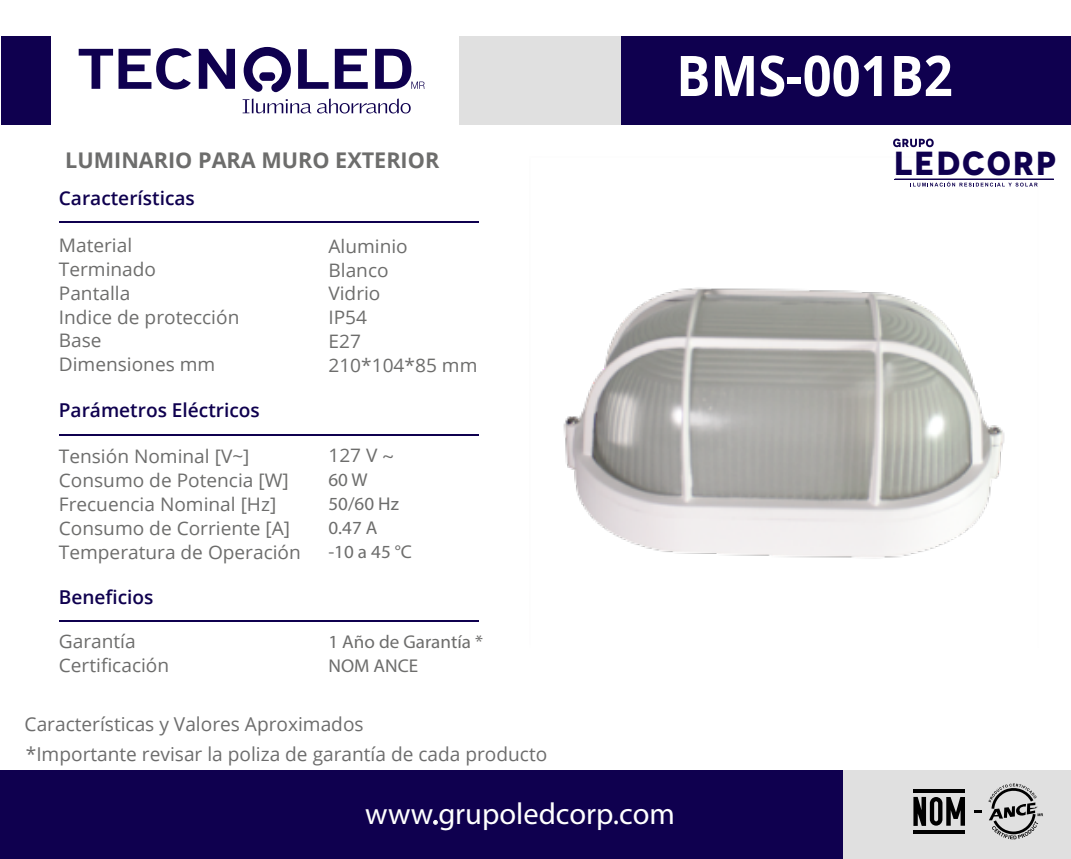
<style>
.page{position:relative;width:1071px;height:859px;background:#fff}
.page>*{position:absolute;margin:0;border:0;box-sizing:border-box;transform-origin:0 0}
.t1{font:700 56px "Open Sans";color:#fff;scale:.91 1}
.t2{font:700 33.25px "Novecento";letter-spacing:.05em;color:#0f004f}
.t3{font:30.45px "Myriad Pro";color:#fff}
.t4{font:700 21.7px "Open Sans";color:#6d6d6c}
.t5{font:19.07px/30.1px "Open Sans";color:#6d6d6d}
.t6{font:600 19.07px "Open Sans";color:#0f004f}
.t7{font:18.72px/24px "Open Sans";color:#6d6d6c}
.t8{font:18.55px/23.8px "Myriad Pro";color:#6d6d6c}
.t9{font:18.55px/23.8px "Open Sans";color:#6d6d6c}
.s1{font-family:"Myriad Pro"}
</style>
<div class="page">
<div style="left:1px;top:36px;width:50px;height:88px;background:#0f004f"></div>
<div style="left:460px;top:36px;width:161px;height:88px;background:#e0e0e0"></div>
<div style="left:622px;top:36px;width:449px;height:88px;background:#0f004f"></div>
<hr style="left:59px;top:221px;width:420px;height:2px;background:#0f004f">
<hr style="left:59px;top:434px;width:420px;height:2px;background:#0f004f">
<hr style="left:59px;top:620px;width:420px;height:2px;background:#0f004f">
<div style="left:0;top:771px;width:844px;height:88px;background:#0f004f"></div>
<div style="left:844px;top:771px;width:227px;height:88px;background:#e0e0e0"></div>
<svg style="left:433px;top:820px;width:5px;height:4px"></svg>
<hr style="left:913px;top:790px;width:52px;height:3px;background:#000">
<hr style="left:913px;top:830px;width:52px;height:3px;background:#000">
<svg style="left:913px;top:797px;width:52px;height:29px"></svg>
<svg style="left:988px;top:783px;width:55px;height:56px"></svg>
<svg style="left:974px;top:810px;width:8px;height:3px"></svg>
<img style="left:563px;top:178px;width:475px;height:381px">
<svg style="left:79px;top:49px;width:34px;height:40px"></svg>
<svg style="left:199px;top:49px;width:36px;height:40px"></svg>
<svg style="left:298px;top:49px;width:31px;height:40px"></svg>
<svg style="left:335px;top:49px;width:33px;height:40px"></svg>
<svg style="left:375px;top:49px;width:50px;height:40px"></svg>
<svg style="left:119px;top:48px;width:73px;height:41px"></svg>
<svg style="left:244px;top:47px;width:47px;height:45px"></svg>
<svg style="left:243px;top:98px;width:68px;height:15px"></svg>
<svg style="left:317px;top:98px;width:94px;height:15px"></svg>
<svg style="left:911px;top:182px;width:127px;height:4px"></svg>
<hr style="left:895px;top:179px;width:159px;height:1px;background:#0f004f">
<svg style="left:893px;top:139px;width:41px;height:8px"></svg>
<h1 class="t1" style="left:676px;top:36px;width:305px">BMS-001B2</h1>
<p class="t4" style="left:65px;top:145px;width:376px">LUMINARIO PARA MURO EXTERIOR</p>
<p class="t6" style="left:59px;top:185px;width:138px">Características</p>
<p class="t7" style="left:59px;top:232px;width:182px">Material<br>Terminado<br>Pantalla<br>Indice de protección<br>Base<br>Dimensiones mm</p>
<p class="t6" style="left:59px;top:397px;width:203px">Parámetros Eléctricos</p>
<p class="t7" style="left:59px;top:444px;width:244px">Tensión Nominal [V~]<br>Consumo de Potencia [W]<br>Frecuencia Nominal [Hz]<br>Consumo de Corriente [A]<br>Temperatura de Operación</p>
<p class="t6" style="left:59px;top:584px;width:96px">Beneficios</p>
<p class="t7" style="left:59px;top:629px;width:112px">Garantía<br>Certificación</p>
<p class="t9" style="left:328px;top:234px;width:151px">Aluminio<br>Blanco<br>Vidrio<br>IP54<br>E27<br>210*104*85 mm</p>
<p class="t9" style="left:328px;top:443px;width:67px">127 V <span class="s1">~</span></p>
<p class="t8" style="left:328px;top:468px;width:85px">60W<br>50/60 Hz<br>0.47 A<br>-10 a 45 °C</p>
<p class="t8" style="left:328px;top:629px;width:156px">1 Año de Garantía *<br>NOM ANCE</p>
<p class="t5" style="left:25px;top:708px;width:524px">Características y Valores Aproximados<br>*Importante revisar la poliza de garantía de cada producto</p>
<h3 class="t3" style="left:365px;top:795px;width:311px">www.grupoledcorp.com</h3>
<h2 class="t2" style="left:894px;top:142px;width:164px">LEDCORP</h2>
</div>
